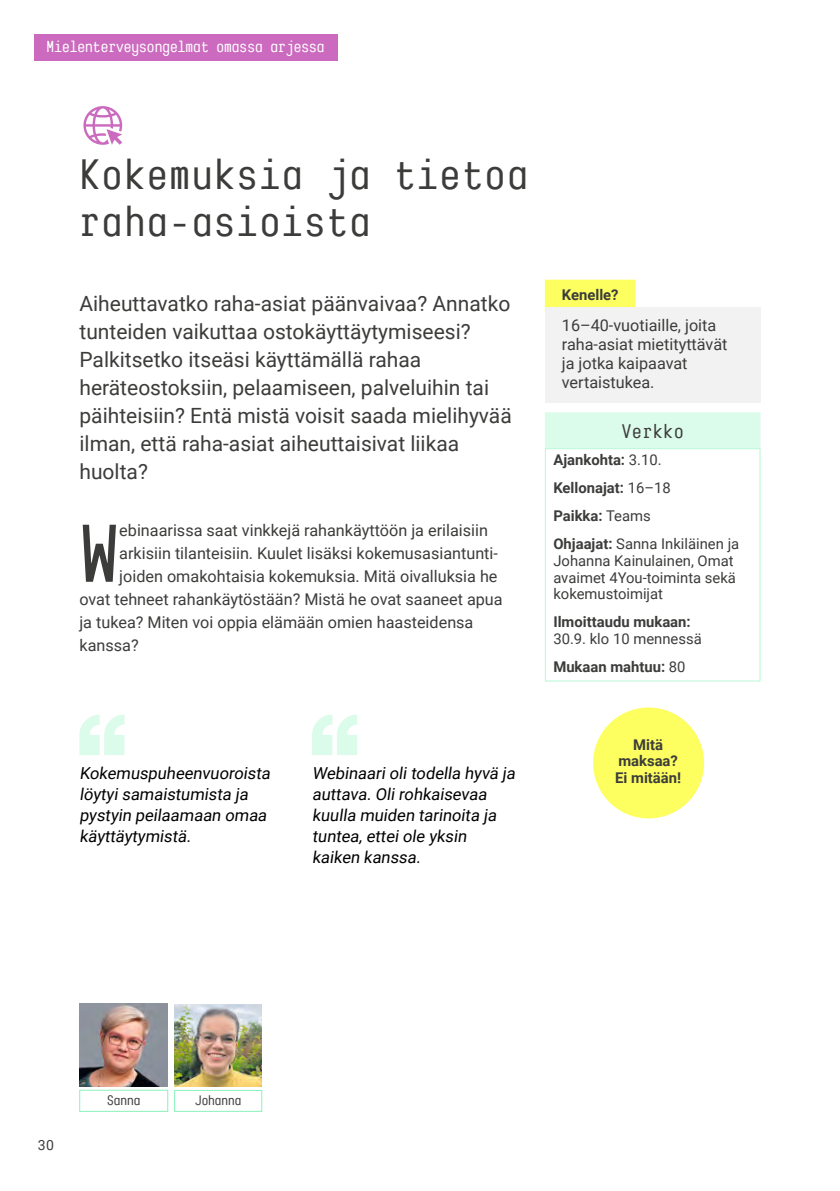
<style>
.page{position:relative;width:840px;height:1191px;background:#fff}
.page>*{position:absolute;margin:0;border:0;box-sizing:border-box;transform-origin:0 0}
.t1{font:500 83.6px "Karben 205 Mono";color:#3c3c3b}
.t2{font:500 43.2px/46.8px "Karben 205 Mono";letter-spacing:.045em;color:#3c3c3b}
.t3{font:21px/28px "Roboto";color:#3c3c3b}
.t4{font:500 20px "Karben 205 Mono";letter-spacing:.045em;color:#3c3c3b}
.t5{font:16.4px/21px "Roboto";color:#000}
.t6{font:16.2px/19px "Roboto";color:#3c3c3b}
.t7{font:500 16.2px "Karben 205 Mono";color:#fff}
.t8{font:700 14.8px/28px "Roboto";color:#3c3c3b}
.t9{font:14.8px/16.6px "Roboto";color:#3c3c3b}
.t10{font:500 14px "Karben 205 Mono";color:#3c3c3b}
.t11{font:14px "Roboto";color:#3c3c3b}
.t12{font:500 13.8px "Karben 205 Mono";color:#3c3c3b}
.s1{font-weight:400}
.s2{font-weight:700}
</style>
<div class="page">
<svg style="left:83px;top:106px;width:40px;height:39px"></svg>
<div style="left:544px;top:280px;width:91px;height:32px;background:#fdff60"></div>
<div style="left:544px;top:307px;width:216px;height:96px;background:#f2f2f2"></div>
<div style="left:544px;top:412px;width:216px;height:36px;background:#dbfbeb"></div>
<div style="left:544px;top:448px;width:216px;height:233px;border:1px solid #b8f8d7"></div>
<div style="left:34px;top:34px;width:303px;height:27px;background:#cb6abe"></div>
<div style="left:592px;top:707px;width:111px;height:111px;background:#fdff60;border-radius:50%"></div>
<img style="left:174px;top:1005px;width:87px;height:81px">
<div style="left:174px;top:1090px;width:88px;height:21px;border:1px solid #88f3bc"></div>
<svg style="left:79px;top:714px;width:45px;height:41px"></svg>
<svg style="left:312px;top:714px;width:45px;height:41px"></svg>
<img style="left:79px;top:1003px;width:89px;height:83px">
<div style="left:79px;top:1090px;width:89px;height:21px;border:1px solid #88f3bc"></div>
<p class="t7" style="left:47px;top:37px;width:279px">Mielenterveysongelmat omassa arjessa</p>
<h2 class="t2" style="left:79px;top:152px;width:450px">Kokemuksia ja tietoa raha-asioista</h2>
<p class="t3" style="left:79px;top:288px;width:433px">Aiheuttavatko raha-asiat päänvaivaa? Annatko tunteiden vaikuttaa ostokäyttäytymiseesi?<br>Palkitsetko itseäsi käyttämällä rahaa heräteostoksiin, pelaamiseen, palveluihin tai päihteisiin? Entä mistä voisit saada mielihyvää ilman, että raha-asiat aiheuttaisivat liikaa huolta?</p>
<h1 class="t1" style="left:79px;top:507px;width:41px">W</h1>
<p class="t6" style="left:119px;top:520px;width:370px">ebinaarissa saat vinkkejä rahankäyttöön ja erilaisiin</p>
<p class="t6" style="left:119px;top:543px;width:380px">arkisiin tilanteisiin. Kuulet lisäksi kokemusasiantunti-</p>
<p class="t6" style="left:119px;top:566px;width:379px">joiden omakohtaisia kokemuksia. Mitä oivalluksia he</p>
<p class="t6" style="left:79px;top:589px;width:424px">ovat tehneet rahankäytöstään? Mistä he ovat saaneet apua</p>
<p class="t6" style="left:79px;top:612px;width:395px">ja tukea? Miten voi oppia elämään omien haasteidensa</p>
<p class="t6" style="left:79px;top:635px;width:61px">kanssa?</p>
<p class="t5" style="left:79px;top:762px;width:195px">Kokemuspuheenvuoroista löytyi samaistumista ja pystyin peilaamaan omaa käyttäytymistä.</p>
<p class="t5" style="left:312px;top:762px;width:207px">Webinaari oli todella hyvä ja auttava. Oli rohkaisevaa kuulla muiden tarinoita ja tuntea, ettei ole yksin kaiken kanssa.</p>
<p class="t8" style="left:561px;top:280px;width:58px">Kenelle?</p>
<p class="t6" style="left:561px;top:315px;width:167px">16–40-vuotiaille, joita raha-asiat mietityttävät ja jotka kaipaavat vertaistukea.</p>
<p class="t4" style="left:621px;top:420px;width:63px">Verkko</p>
<p class="t8" style="left:553px;top:445px;width:187px">Ajankohta: <span class="s1">3.10.<br></span>Kellonajat: <span class="s1">16–18<br></span>Paikka: <span class="s1">Teams<br></span>Ohjaajat: <span class="s1">Sanna Inkiläinen ja</span></p>
<p class="t9" style="left:553px;top:552px;width:184px">Johanna Kainulainen, Omat avaimet 4You-toiminta sekä kokemustoimijat</p>
<p class="t8" style="left:553px;top:607px;width:139px">Ilmoittaudu mukaan:</p>
<p class="t9" style="left:553px;top:624px;width:150px;line-height:28px">30.9. klo 10 mennessä<br><span class="s2">Mukaan mahtuu:</span> 80</p>
<p class="t8" style="left:615px;top:735px;width:67px;line-height:16.6px;text-align:center">Mitä maksaa?<br>Ei mitään!</p>
<p class="t11" style="left:38px;top:1135px;width:18px">30</p>
<p class="t10" style="left:107px;top:1092px;width:35px">Sanna</p>
<p class="t12" style="left:195px;top:1092px;width:48px">Johanna</p>
</div>
